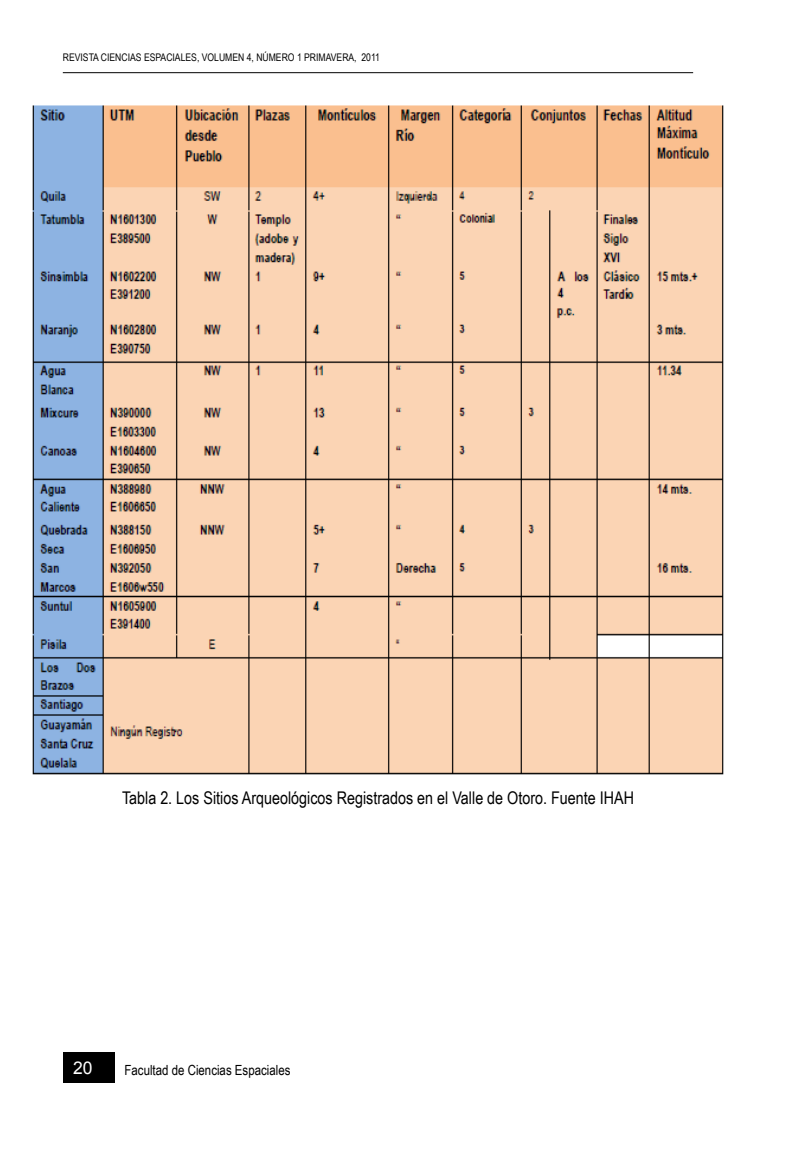
<style>
.page{position:relative;width:794px;height:1161px;background:#fff}
.page>*{position:absolute;margin:0;border:0;box-sizing:border-box;transform-origin:0 0}
.t1{font:17.5px "Arial Narrow";color:#000}
.t2{font:17.5px "Arial";color:#fff}
.t3{font:14px "Arial Narrow";color:#000}
.t4{font:10.5px "Arial Narrow";color:#000}
</style>
<div class="page">
<div style="left:63px;top:1052px;width:52px;height:30px;background:#000"></div>
<hr style="left:63px;top:72px;width:630px;height:1px;background:#000">
<img style="left:32px;top:105px;width:692px;height:670px">
<p class="t4" style="left:63px;top:50px;width:319px">revista ciencias espaciales, volumen 4, número 1 primavera, 2011</p>
<p class="t1" style="left:122px;top:785px;width:513px">Tabla 2. Los Sitios Arqueológicos Registrados en el Valle de Otoro. Fuente IHAH</p>
<p class="t2" style="left:73px;top:1056px;width:21px">20</p>
<p class="t3" style="left:124px;top:1060px;width:167px">Facultad de Ciencias Espaciales</p>
</div>
